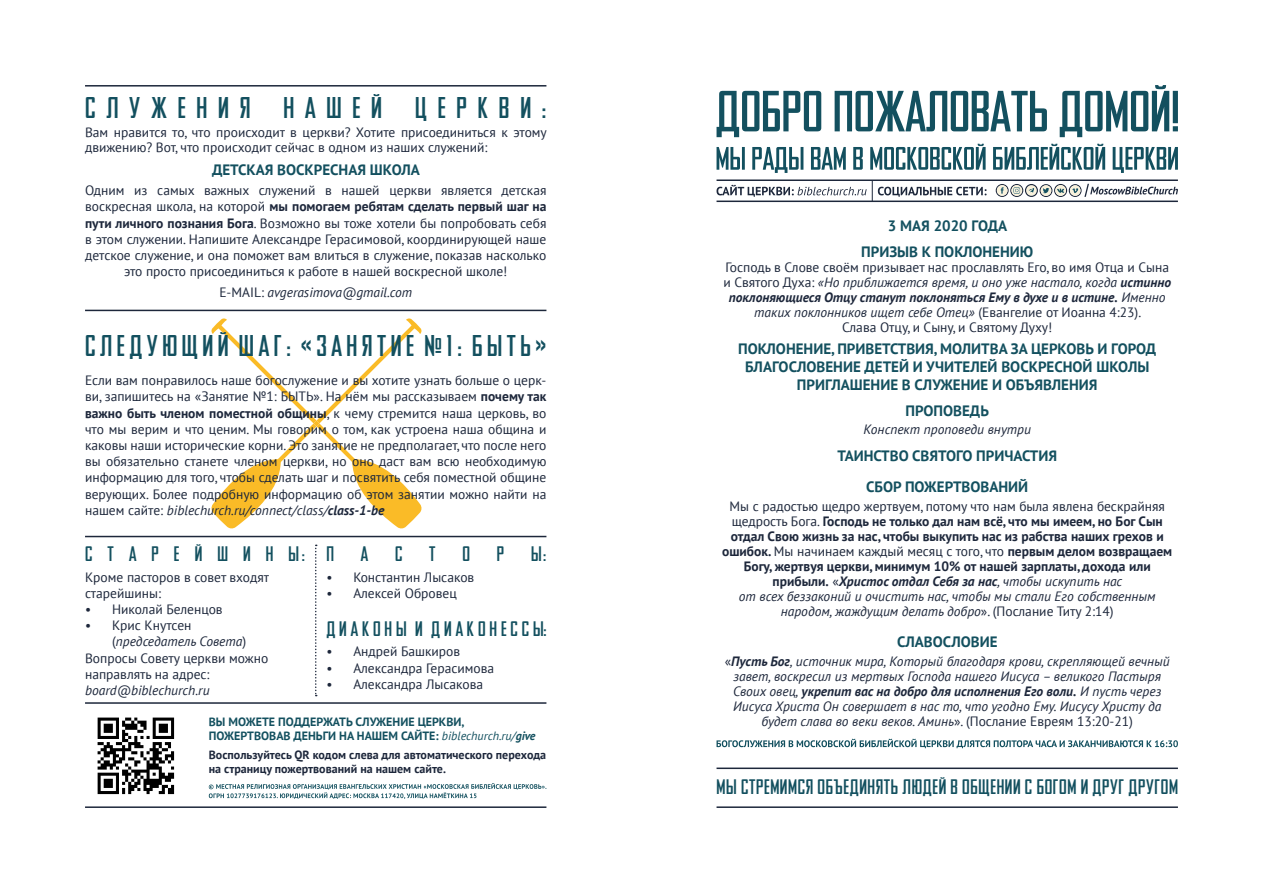
<style>
.page{position:relative;width:1263px;height:893px;background:#fff}
.page>*{position:absolute;margin:0;border:0;box-sizing:border-box;transform-origin:0 0}
.t1{font:condensed 30px "Agency Gothic CT";letter-spacing:.15em;color:#13505f}
.t2{font:condensed 30px "Agency Gothic CT";letter-spacing:.36em;color:#13505f}
.t3{font:condensed 21px "Agency Gothic CT";letter-spacing:.03em;color:#13505f}
.t4{font:condensed 21px "Agency Gothic CT";letter-spacing:.185em;color:#13505f}
.t5{font:condensed 21px "Agency Gothic CT";letter-spacing:.72em;color:#13505f}
.t6{font:700 15px "PT Sans";color:#13505f}
.t7{font:13.5px/16.2px "PT Sans";color:#1d273b}
.t8{font:700 13.5px/15px "PT Sans";color:#1d273b;text-align:center}
.t9{font:italic 13.5px/15px "PT Sans";color:#1d273b;text-align:center}
.t10{font:700 12px/14.4px "PT Sans";color:#1d273b}
.t11{font:700 12px/14.4px "PT Sans";color:#13505f}
.s1{font-weight:700}
.s2{font-style:normal}
.s3{font-style:italic}
.s4{font-weight:700;font-style:italic}
.s5{font-weight:400;font-style:italic}
.s6{font-weight:400}
</style>
<div class="page">
<svg style="left:716px;top:739px;width:462px;height:9px"></svg>
<svg style="left:211px;top:318px;width:210px;height:210px"></svg>
<hr style="left:85px;top:536px;width:461px;height:1px;background:#1d273b">
<hr style="left:85px;top:85px;width:461px;height:2px;background:#1d273b">
<hr style="left:85px;top:310px;width:461px;height:1px;background:#1d273b">
<svg style="left:315px;top:545px;width:2px;height:151px"></svg>
<hr style="left:85px;top:702px;width:461px;height:2px;background:#1d273b">
<svg style="left:716px;top:85px;width:462px;height:52px"></svg>
<svg style="left:716px;top:144px;width:462px;height:29px"></svg>
<hr style="left:716px;top:806px;width:462px;height:2px;background:#1d273b">
<svg style="left:209px;top:783px;width:337px;height:16px"></svg>
<img style="left:97px;top:717px;width:78px;height:78px">
<hr style="left:85px;top:806px;width:461px;height:2px;background:#1d273b">
<hr style="left:716px;top:767px;width:462px;height:2px;background:#1d273b">
<hr style="left:716px;top:179px;width:462px;height:2px;background:#1d273b">
<hr style="left:716px;top:201px;width:462px;height:1px;background:#1d273b">
<svg style="left:996px;top:184px;width:182px;height:13px"></svg>
<svg style="left:716px;top:180px;width:270px;height:21px"></svg>
<p class="t2" style="left:85px;top:93px;width:463px">СЛУЖЕНИЯ НАШЕЙ ЦЕРКВИ:</p>
<p class="t7" style="left:85px;top:125px;width:463px;line-height:15px">Вам нравится то, что происходит в церкви? Хотите присоединиться к этому движению? Вот, что происходит сейчас в одном из наших служений:</p>
<p class="t6" style="left:212px;top:159px;width:209px">ДЕТСКАЯ ВОСКРЕСНАЯ ШКОЛА</p>
<p class="t7" style="left:85px;top:182px;width:463px;text-align:center">Одним из самых важных служений в нашей церкви является детская воскресная школа, на которой <span class="s1">мы помогаем ребятам сделать первый шаг на пути личного познания Бога</span>. Возможно вы тоже хотели бы попробовать себя в этом служении. Напишите Александре Герасимовой, координирующей наше детское служение, и она поможет вам влиться в служение, показав насколько это просто присоединиться к работе в нашей воскресной школе!</p>
<p class="t9" style="left:219px;top:284px;width:194px"><span class="s2">E-MAIL:</span> avgerasimova@gmail.com</p>
<p class="t1" style="left:85px;top:331px;width:463px">СЛЕДУЮЩИЙ ШАГ: «ЗАНЯТИЕ №1: БЫТЬ»</p>
<p class="t7" style="left:85px;top:372px;width:463px;text-align:justify">Если вам понравилось наше богослужение и вы хотите узнать больше о церк&shy;ви, запишитесь на «Занятие №1: БЫТЬ». На нём мы рассказываем <span class="s1">почему так важно быть членом поместной общины</span>, к чему стремится наша церковь, во что мы верим и что ценим. Мы говорим о том, как устроена наша община и каковы наши исторические корни. Это занятие не предполагает, что после него вы обязательно станете членом церкви, но оно даст вам всю необходимую информацию для того, чтобы сделать шаг и посвятить себя поместной общине верующих. Более подробную информацию об этом занятии можно найти на нашем сайте: <span class="s3">biblechurch.ru/connect/class/</span><span class="s4">class-1-be</span></p>
<p class="t5" style="left:85px;top:544px;width:222px">СТАРЕЙШИНЫ:</p>
<p class="t7" style="left:85px;top:569px;width:186px">Кроме пасторов в совет входят старейшины:</p>
<p class="t7" style="left:85px;top:601px;width:139px">• Николай Беленцов</p>
<p class="t9" style="left:112px;top:618px;width:136px;line-height:15.5px;text-align:left;text-indent:-27px"><span class="s2">• Крис Кнутсен (</span>председатель Совета<span class="s2">)</span></p>
<p class="t7" style="left:85px;top:650px;width:185px">Вопросы Совету церкви можно направлять на адрес: <span class="s3">board@biblechurch.ru</span></p>
<p class="t11" style="left:209px;top:714px;width:328px">ВЫ МОЖЕТЕ ПОДДЕРЖАТЬ СЛУЖЕНИЕ ЦЕРКВИ,<br>ПОЖЕРТВОВАВ ДЕНЬГИ НА НАШЕМ САЙТЕ: <span class="s5">biblechurch.ru/</span><span class="s3">give</span></p>
<p class="t10" style="left:209px;top:747px;width:339px">Воспользуйтесь QR кодом слева для автоматического перехода на страницу пожертвований на нашем сайте.</p>
<p class="t3" style="left:326px;top:544px;width:9px">П</p>
<p class="t3" style="left:361px;top:544px;width:9px">А</p>
<p class="t3" style="left:395px;top:544px;width:9px">С</p>
<p class="t3" style="left:429px;top:544px;width:8px">Т</p>
<p class="t3" style="left:462px;top:544px;width:9px">О</p>
<p class="t3" style="left:497px;top:544px;width:9px">Р</p>
<p class="t3" style="left:531px;top:544px;width:17px">Ы:</p>
<p class="t7" style="left:326px;top:569px;width:149px">• Константин Лысаков</p>
<p class="t7" style="left:326px;top:585px;width:132px">• Алексей Обровец</p>
<p class="t4" style="left:326px;top:618px;width:222px">ДИАКОНЫ И ДИАКОНЕССЫ:</p>
<p class="t7" style="left:326px;top:643px;width:135px">• Андрей Башкиров</p>
<p class="t7" style="left:326px;top:659px;width:169px">• Александра Герасимова</p>
<p class="t7" style="left:326px;top:676px;width:158px">• Александра Лысакова</p>
<p class="t6" style="left:888px;top:216px;width:121px">3 МАЯ 2020 ГОДА</p>
<p class="t6" style="left:861px;top:241px;width:174px">ПРИЗЫВ К ПОКЛОНЕНИЮ</p>
<p class="t7" style="left:723px;top:259px;width:449px;line-height:15px;text-align:center">Господь в Слове своём призывает нас прославлять Его, во имя Отца и Сына и Святого Духа: <span class="s3">«Но приближается время, и оно уже настало, когда</span> <span class="s4">истинно поклоняющиеся Отцу станут поклоняться Ему в духе и в истине.</span> <span class="s3">Именно таких поклонников ищет себе Отец»</span> (Евангелие от Иоанна 4:23).</p>
<p class="t7" style="left:842px;top:319px;width:212px">Слава Отцу, и Сыну, и Святому Духу!</p>
<p class="t6" style="left:738px;top:339px;width:420px">ПОКЛОНЕНИЕ, ПРИВЕТСТВИЯ, МОЛИТВА ЗА ЦЕРКОВЬ И ГОРОД</p>
<p class="t6" style="left:745px;top:357px;width:406px">БЛАГОСЛОВЕНИЕ ДЕТЕЙ И УЧИТЕЛЕЙ ВОСКРЕСНОЙ ШКОЛЫ</p>
<p class="t6" style="left:797px;top:375px;width:302px">ПРИГЛАШЕНИЕ В СЛУЖЕНИЕ И ОБЪЯВЛЕНИЯ</p>
<p class="t6" style="left:905px;top:401px;width:85px">ПРОПОВЕДЬ</p>
<p class="t9" style="left:863px;top:422px;width:169px">Конспект проповеди внутри</p>
<p class="t6" style="left:837px;top:446px;width:221px">ТАИНСТВО СВЯТОГО ПРИЧАСТИЯ</p>
<p class="t6" style="left:866px;top:476px;width:163px">СБОР ПОЖЕРТВОВАНИЙ</p>
<p class="t8" style="left:722px;top:498px;width:452px"><span class="s6">Мы с радостью щедро жертвуем, потому что нам была явлена бескрайняя щедрость Бога.</span> Господь не только дал нам всё, что мы имеем, но Бог Сын отдал Свою жизнь за нас, чтобы выкупить нас из рабства наших грехов и ошибок. <span class="s6">Мы начинаем каждый месяц с того, что</span> первым делом возвращаем Богу, жертвуя церкви, минимум 10% от нашей зарплаты, дохода или прибыли. <span class="s6">«</span><span class="s3">Христос отдал Себя за нас</span><span class="s5">, чтобы искупить нас<br>от всех беззаконий и очистить нас, чтобы мы стали Его собственным народом, жаждущим делать добро</span><span class="s6">». (Послание Титу 2:14)</span></p>
<p class="t6" style="left:897px;top:631px;width:102px">СЛАВОСЛОВИЕ</p>
<p class="t9" style="left:725px;top:653px;width:446px"><span class="s2">«</span><span class="s1">Пусть Бог</span>, источник мира, Который благодаря крови, скрепляющей вечный завет, воскресил из мертвых Господа нашего Иисуса – великого Пастыря Своих овец, <span class="s1">укрепит вас на добро для исполнения Его воли.</span> И пусть через Иисуса Христа Он совершает в нас то, что угодно Ему. Иисусу Христу да будет слава во веки веков. Аминь<span class="s2">». (Послание Евреям 13:20-21)</span></p>
<p class="t3" style="left:716px;top:776px;width:463px">МЫ СТРЕМИМСЯ ОБЪЕДИНЯТЬ ЛЮДЕЙ В ОБЩЕНИИ С БОГОМ И ДРУГ ДРУГОМ</p>
</div>
